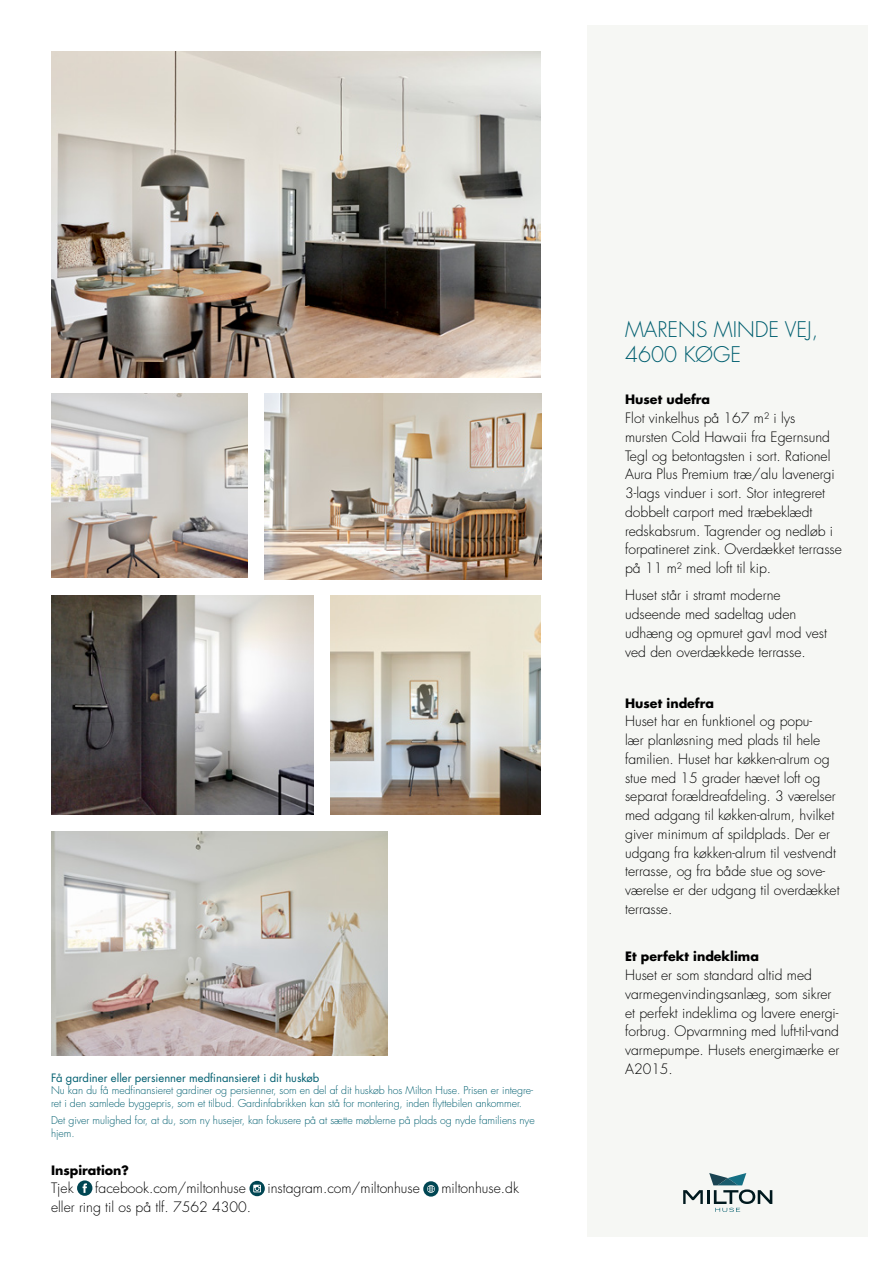
<style>
.page{position:relative;width:893px;height:1263px;background:#fff}
.page>*{position:absolute;margin:0;border:0;box-sizing:border-box;transform-origin:0 0}
.OVERSKRIFTSTYPE_TYND_VERSALER{font:300 21px "Futura LT Pro";color:#005f70}
.Brødtekst_1_UDEN_indryk{font:300 13.95px/18.8px "Futura LT Pro";color:#000}
.Mellemrubrik_2{font:700 12.6px "Futura LT Pro";color:#000}
.Brødtekst_1_UDEN_indryk-2{font:700 12.6px "Futura LT Pro";color:#000}
.Mellemrubrik_2-2{font:11.25px "Futura LT Pro";color:#005f70}
.Brødtekst_1_UDEN_indryk-3{font:300 10.5px/12.6px "Futura LT Pro";letter-spacing:-.005em;color:#005f70}
</style>
<div class="page">
<div style="left:587px;top:26px;width:280px;height:1211px;background:#f6f7f4"></div>
<img style="left:51px;top:51px;width:490px;height:326px">
<img style="left:51px;top:831px;width:337px;height:224px">
<img style="left:51px;top:595px;width:263px;height:219px">
<img style="left:51px;top:394px;width:196px;height:183px">
<img style="left:330px;top:596px;width:211px;height:218px">
<img style="left:264px;top:394px;width:277px;height:185px">
<hr style="left:707px;top:1190px;width:3px;height:14px;background:#001a20">
<svg style="left:683px;top:1190px;width:20px;height:14px"></svg>
<svg style="left:709px;top:1173px;width:63px;height:39px"></svg>
<svg style="left:77px;top:1180px;width:15px;height:16px"></svg>
<svg style="left:249px;top:1181px;width:16px;height:15px"></svg>
<svg style="left:423px;top:1181px;width:16px;height:15px"></svg>
<p class="Mellemrubrik_2-2" style="left:51px;top:1070px;width:270px">Få gardiner eller persienner medfinansieret i dit huskøb</p>
<p class="Brødtekst_1_UDEN_indryk-3" style="left:51px;top:1084px;width:484px">Nu kan du få medfinansieret gardiner og persienner, som en del af dit huskøb hos Milton Huse. Prisen er integre&shy;ret i den samlede byggepris, som et tilbud. Gardinfabrikken kan stå for montering, inden flyttebilen ankommer.</p>
<p class="Brødtekst_1_UDEN_indryk-3" style="left:51px;top:1114px;width:485px">Det giver mulighed for, at du, som ny husejer, kan fokusere på at sætte møblerne på plads og nyde familiens nye hjem.</p>
<p class="Mellemrubrik_2" style="left:51px;top:1160px;width:80px">Inspiration?</p>
<p class="Brødtekst_1_UDEN_indryk" style="left:51px;top:1179px;width:24px">Tjek</p>
<p class="Brødtekst_1_UDEN_indryk" style="left:95px;top:1179px;width:152px">facebook.com/miltonhuse</p>
<p class="Brødtekst_1_UDEN_indryk" style="left:267px;top:1179px;width:154px">instagram.com/miltonhuse</p>
<p class="Brødtekst_1_UDEN_indryk" style="left:441px;top:1179px;width:79px">miltonhuse.dk</p>
<p class="Brødtekst_1_UDEN_indryk" style="left:51px;top:1197px;width:202px">eller ring til os på tlf. 7562 4300.</p>
<p class="OVERSKRIFTSTYPE_TYND_VERSALER" style="left:625px;top:316px;width:195px">MARENS MINDE VEJ,</p>
<p class="OVERSKRIFTSTYPE_TYND_VERSALER" style="left:625px;top:341px;width:117px">4600 KØGE</p>
<p class="Mellemrubrik_2" style="left:625px;top:390px;width:87px">Huset udefra</p>
<p class="Brødtekst_1_UDEN_indryk" style="left:625px;top:409px;width:218px">Flot vinkelhus på 167 m² i lys<br>mursten Cold Hawaii fra Egernsund Tegl og betontagsten i sort. Rationel Aura Plus Premium træ/alu lavenergi 3-lags vinduer i sort. Stor integreret dobbelt carport med træbeklædt redskabsrum. Tagrender og nedløb i forpatineret zink. Overdækket terrasse på 11 m² med loft til kip.</p>
<p class="Brødtekst_1_UDEN_indryk" style="left:625px;top:586px;width:204px">Huset står i stramt moderne udseende med sadeltag uden udhæng og opmuret gavl mod vest ved den overdækkede terrasse.</p>
<p class="Mellemrubrik_2" style="left:625px;top:693px;width:90px">Huset indefra</p>
<p class="Brødtekst_1_UDEN_indryk" style="left:625px;top:712px;width:216px">Huset har en funktionel og popu-<br>lær planløsning med plads til hele familien. Huset har køkken-alrum og stue med 15 grader hævet loft og separat forældreafdeling. 3 værelser med adgang til køkken-alrum, hvilket giver minimum af spildplads. Der er udgang fra køkken-alrum til vestvendt terrasse, og fra både stue og sove&shy;værelse er der udgang til overdækket terrasse.</p>
<p class="Brødtekst_1_UDEN_indryk-2" style="left:625px;top:947px;width:135px">Et perfekt indeklima</p>
<p class="Brødtekst_1_UDEN_indryk" style="left:625px;top:965px;width:216px">Huset er som standard altid med varmegenvindingsanlæg, som sikrer et perfekt indeklima og lavere energi&shy;forbrug. Opvarmning med luft-til-vand varmepumpe. Husets energimærke er<br>A2015.</p>
</div>
